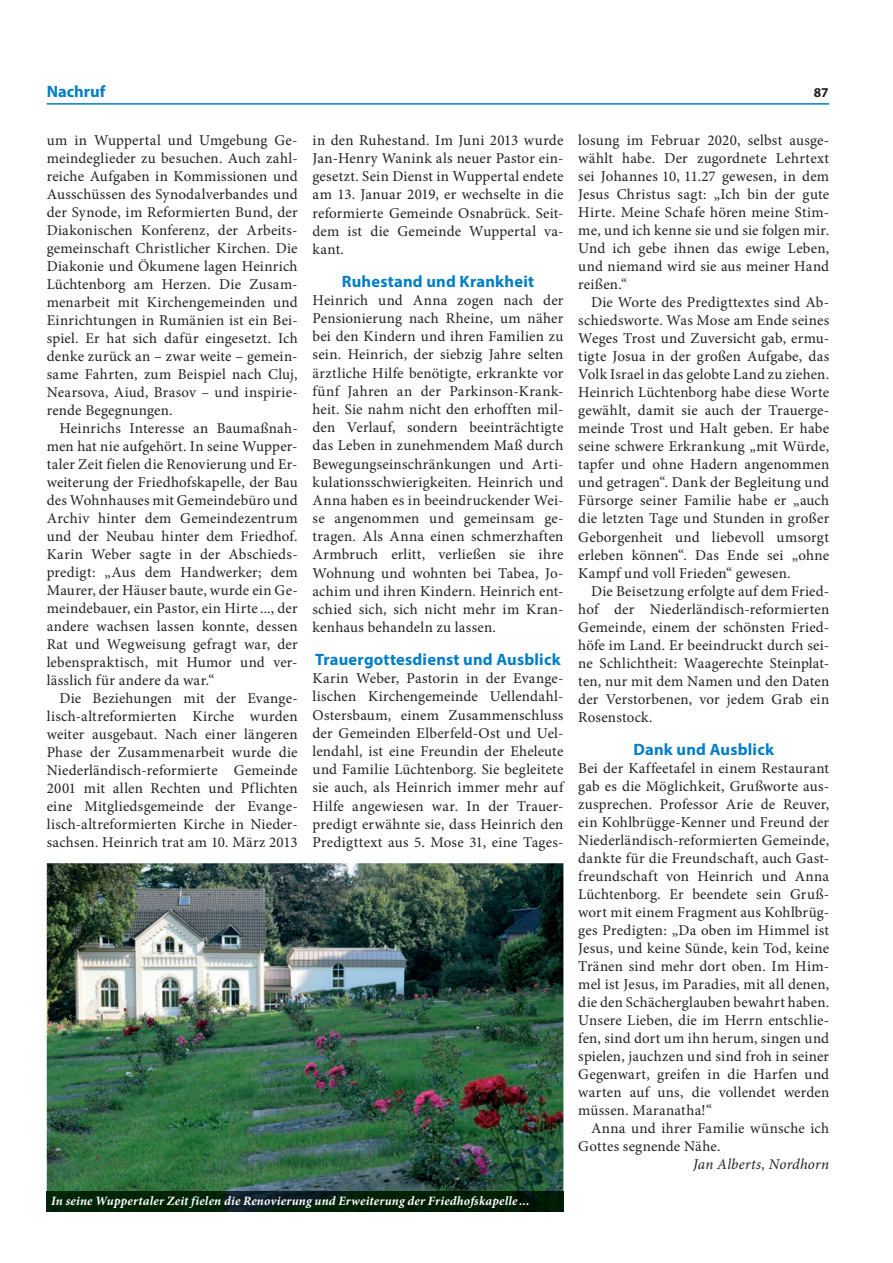
<style>
.page{position:relative;width:893px;height:1263px;background:#fff}
.page>*{position:absolute;margin:0;border:0;box-sizing:border-box;transform-origin:0 0}
.t1{font:700 16.5px "Myriad Pro";letter-spacing:.01em;color:#007ec5}
.t2{font:15px/18px "Minion Pro";letter-spacing:.015em;color:#231f20;text-align:justify}
.t3{font:italic 15px "Minion Pro";letter-spacing:.015em;color:#231f20}
.t4{font:700 13.5px "Myriad Pro";color:#231f20}
.t5{font:italic 700 12.75px "Minion Pro";letter-spacing:.015em;color:#fff}
</style>
<div class="page">
<hr style="left:47px;top:103px;width:782px;height:2px;background:#007ec5">
<img style="left:47px;top:863px;width:516px;height:328px">
<img style="left:47px;top:1191px;width:516px;height:21px">
<p class="t1" style="left:47px;top:81px;width:60px">Nachruf</p>
<p class="t4" style="left:814px;top:83px;width:16px">87</p>
<p class="t2" style="left:313px;top:131px;width:252px">in den Ruhestand. Im Juni 2013 wurde Jan-Henry Wanink als neuer Pastor ein&shy;gesetzt. Sein Dienst in Wuppertal endete am 13. Januar 2019, er wechselte in die reformierte Gemeinde Osnabrück. Seit&shy;dem ist die Gemeinde Wuppertal va&shy;kant.</p>
<p class="t1" style="left:342px;top:270px;width:194px">Ruhestand und Krankheit</p>
<p class="t2" style="left:313px;top:291px;width:252px">Heinrich und Anna zogen nach der Pensionierung nach Rheine, um näher bei den Kindern und ihren Familien zu sein. Heinrich, der siebzig Jahre selten ärztliche Hilfe benötigte, erkrankte vor fünf Jahren an der Parkinson-Krank&shy;heit. Sie nahm nicht den erhofften mil&shy;den Verlauf, sondern beeinträchtigte das Leben in zunehmendem Maß durch Bewegungseinschränkungen und Arti&shy;kulationsschwierigkeiten. Heinrich und Anna haben es in beeindruckender Wei&shy;se angenommen und gemeinsam ge&shy;tragen. Als Anna einen schmerzhaften Armbruch erlitt, verließen sie ihre Wohnung und wohnten bei Tabea, Jo&shy;achim und ihren Kindern. Heinrich ent&shy;schied sich, sich nicht mehr im Kran&shy;kenhaus behandeln zu lassen.</p>
<p class="t1" style="left:315px;top:649px;width:247px">Trauergottesdienst und Ausblick</p>
<p class="t2" style="left:313px;top:669px;width:252px">Karin Weber, Pastorin in der Evange&shy;lischen Kirchengemeinde Uellendahl-Ostersbaum, einem Zusammenschluss der Gemeinden Elberfeld-Ost und Uel&shy;lendahl, ist eine Freundin der Eheleute und Familie Lüchtenborg. Sie begleitete sie auch, als Heinrich immer mehr auf Hilfe angewiesen war. In der Trauer&shy;predigt erwähnte sie, dass Heinrich den Predigttext aus 5. Mose 31, eine Tages-</p>
<p class="t2" style="left:47px;top:131px;width:252px">um in Wuppertal und Umgebung Ge&shy;meindeglieder zu besuchen. Auch zahl&shy;reiche Aufgaben in Kommissionen und Ausschüssen des Synodalverbandes und der Synode, im Reformierten Bund, der Diakonischen Konferenz, der Arbeits&shy;gemeinschaft Christlicher Kirchen. Die Diakonie und Ökumene lagen Heinrich Lüchtenborg am Herzen. Die Zusam&shy;menarbeit mit Kirchengemeinden und Einrichtungen in Rumänien ist ein Bei&shy;spiel. Er hat sich dafür eingesetzt. Ich denke zurück an – zwar weite – gemein&shy;same Fahrten, zum Beispiel nach Cluj, Nearsova, Aiud, Brasov – und inspirie&shy;rende Begegnungen.</p>
<p class="t2" style="left:47px;top:419px;width:252px;text-indent:13px">Heinrichs Interesse an Baumaßnah&shy;men hat nie aufgehört. In seine Wupper&shy;taler Zeit fielen die Renovierung und Er&shy;weiterung der Friedhofskapelle, der Bau des Wohnhauses mit Gemeindebüro und Archiv hinter dem Gemeindezentrum und der Neubau hinter dem Friedhof.<br>Karin Weber sagte in der Abschieds&shy;predigt: „Aus dem Handwerker; dem Maurer, der Häuser baute, wurde ein Ge&shy;meindebauer, ein Pastor, ein Hirte ..., der andere wachsen lassen konnte, dessen Rat und Wegweisung gefragt war, der lebenspraktisch, mit Humor und ver&shy;lässlich für andere da war.“</p>
<p class="t2" style="left:47px;top:689px;width:252px;text-indent:13px">Die Beziehungen mit der Evange&shy;lisch-altreformierten Kirche wurden weiter ausgebaut. Nach einer längeren Phase der Zusammenarbeit wurde die Niederländisch-reformierte Gemeinde 2001 mit allen Rechten und Pflichten eine Mitgliedsgemeinde der Evange&shy;lisch-altreformierten Kirche in Nieder&shy;sachsen. Heinrich trat am 10. März 2013</p>
<p class="t2" style="left:578px;top:131px;width:252px">losung im Februar 2020, selbst ausge&shy;wählt habe. Der zugordnete Lehrtext sei Johannes 10, 11.27 gewesen, in dem Jesus Christus sagt: „Ich bin der gute Hirte. Meine Schafe hören meine Stim&shy;me, und ich kenne sie und sie folgen mir.<br>Und ich gebe ihnen das ewige Leben, und niemand wird sie aus meiner Hand reißen.“</p>
<p class="t2" style="left:578px;top:293px;width:252px;text-indent:13px">Die Worte des Predigttextes sind Ab&shy;schiedsworte. Was Mose am Ende seines Weges Trost und Zuversicht gab, ermu&shy;tigte Josua in der großen Aufgabe, das Volk Israel in das gelobte Land zu ziehen.<br>Heinrich Lüchtenborg habe diese Worte gewählt, damit sie auch der Trauerge&shy;meinde Trost und Halt geben. Er habe seine schwere Erkrankung „mit Würde, tapfer und ohne Hadern angenommen und getragen“. Dank der Begleitung und Fürsorge seiner Familie habe er „auch die letzten Tage und Stunden in großer Geborgenheit und liebevoll umsorgt erleben können“. Das Ende sei „ohne Kampf und voll Frieden“ gewesen.</p>
<p class="t2" style="left:578px;top:582px;width:252px;text-indent:13px">Die Beisetzung erfolgte auf dem Fried&shy;hof der Niederländisch-reformierten Gemeinde, einem der schönsten Fried&shy;höfe im Land. Er beeindruckt durch sei&shy;ne Schlichtheit: Waagerechte Steinplat&shy;ten, nur mit dem Namen und den Daten der Verstorbenen, vor jedem Grab ein Rosenstock.</p>
<p class="t1" style="left:633px;top:738px;width:142px">Dank und Ausblick</p>
<p class="t2" style="left:578px;top:759px;width:252px">Bei der Kaffeetafel in einem Restaurant gab es die Möglichkeit, Grußworte aus&shy;zusprechen. Professor Arie de Reuver, ein Kohlbrügge-Kenner und Freund der Niederländisch-reformierten Gemeinde, dankte für die Freundschaft, auch Gast&shy;freundschaft von Heinrich und Anna Lüchtenborg. Er beendete sein Gruß&shy;wort mit einem Fragment aus Kohlbrüg&shy;ges Predigten: „Da oben im Himmel ist Jesus, und keine Sünde, kein Tod, keine Tränen sind mehr dort oben. Im Him&shy;mel ist Jesus, im Paradies, mit all denen, die den Schächerglauben bewahrt haben.<br>Unsere Lieben, die im Herrn entschlie&shy;fen, sind dort um ihn herum, singen und spielen, jauchzen und sind froh in seiner Gegenwart, greifen in die Harfen und warten auf uns, die vollendet werden müssen. Maranatha!“</p>
<p class="t2" style="left:578px;top:1119px;width:252px;text-indent:13px">Anna und ihrer Familie wünsche ich<br>Gottes segnende Nähe.</p>
<p class="t3" style="left:693px;top:1154px;width:137px">Jan Alberts, Nordhorn</p>
<p class="t5" style="left:51px;top:1192px;width:480px">In seine Wuppertaler Zeit fielen die Renovierung und Erweiterung der Friedhofskapelle ...</p>
</div>
